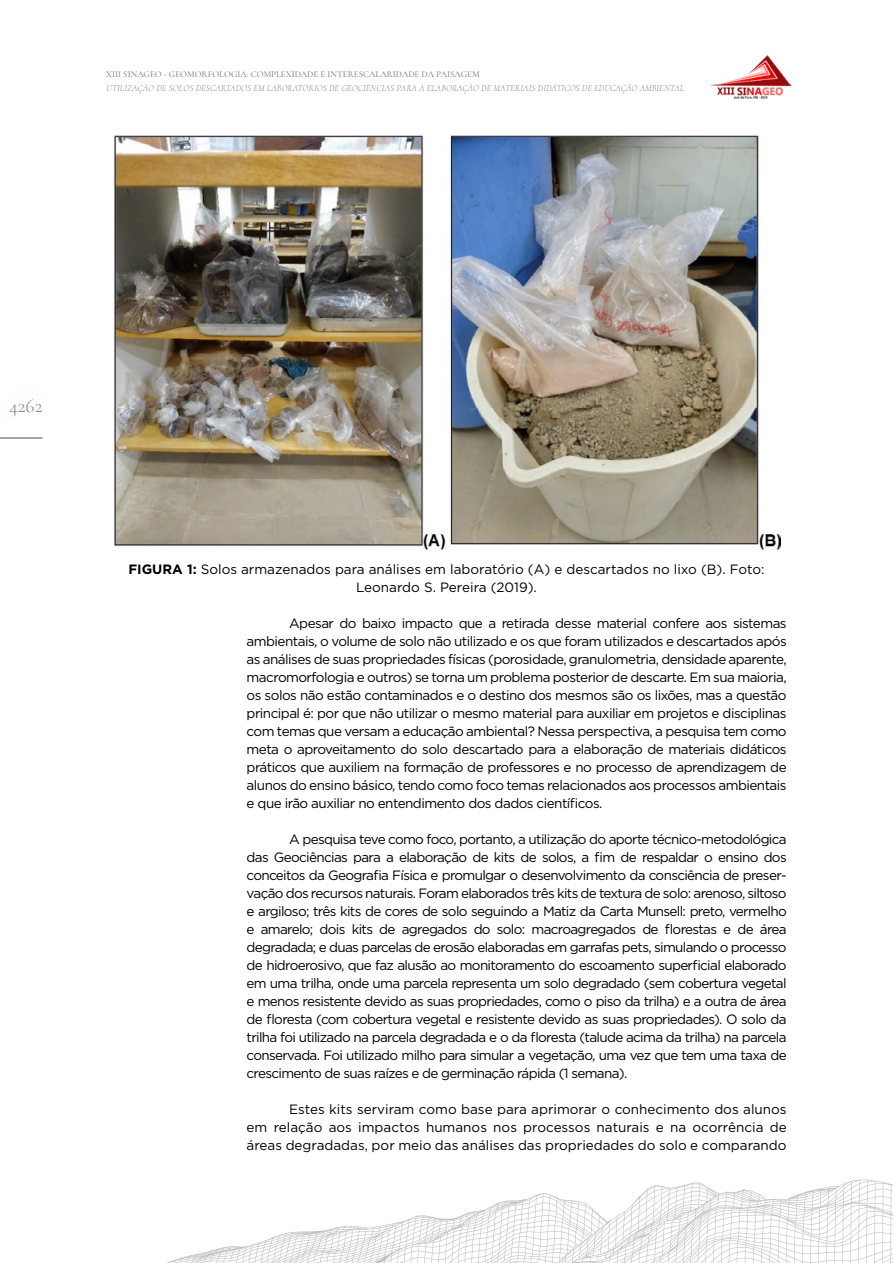
<style>
.page{position:relative;width:893px;height:1263px;background:#fff}
.page>*{position:absolute;margin:0;border:0;box-sizing:border-box;transform-origin:0 0}
.t1{font:300 19.5px "Cormorant";color:#838382}
.t2{font:13.5px/18px "Gotham";letter-spacing:-.01em;color:#000;text-align:justify}
.t3{font:italic 300 9px "Cormorant";letter-spacing:.01em;color:#838382}
.t4{font:500 9px "Cormorant";color:#838382}
.s1{font-weight:700}
</style>
<div class="page">
<hr style="left:0;top:437px;width:43px;height:2px;background:#8a8989">
<img style="left:710px;top:56px;width:81px;height:43px">
<svg style="left:166px;top:1179px;width:727px;height:84px"></svg>
<svg style="left:400px;top:1219px;width:9px;height:4px"></svg>
<svg style="left:384px;top:1249px;width:16px;height:11px"></svg>
<svg style="left:202px;top:1251px;width:21px;height:6px"></svg>
<svg style="left:758px;top:1201px;width:7px;height:5px"></svg>
<svg style="left:463px;top:1211px;width:20px;height:4px"></svg>
<svg style="left:600px;top:1216px;width:8px;height:8px"></svg>
<img style="left:113px;top:135px;width:667px;height:415px">
<p class="t4" style="left:106px;top:68px;width:375px">XIII SINAGEO - GEOMORFOLOGIA: COMPLEXIDADE E INTERESCALARIDADE DA PAISAGEM</p>
<p class="t3" style="left:106px;top:83px;width:579px">UTILIZAÇÃO DE SOLOS DESCARTADOS EM LABORATÓRIOS DE GEOCIÊNCIAS PARA A ELABORAÇÃO DE MATERIAIS DIDÁTICOS DE EDUCAÇÃO AMBIENTAL</p>
<h1 class="t1" style="left:9px;top:394px;width:35px">4262</h1>
<p class="t2" style="left:128px;top:560px;width:638px;text-align:center"><span class="s1">FIGURA 1:</span> Solos armazenados para análises em laboratório (A) e descartados no lixo (B). Foto:<br>Leonardo S. Pereira (2019).</p>
<p class="t2" style="left:247px;top:614px;width:542px;text-indent:43px">Apesar do baixo impacto que a retirada desse material confere aos sistemas ambientais, o volume de solo não utilizado e os que foram utilizados e descartados após as análises de suas propriedades físicas (porosidade, granulometria, densidade aparente, macromorfologia e outros) se torna um problema posterior de descarte. Em sua maioria, os solos não estão contaminados e o destino dos mesmos são os lixões, mas a questão principal é: por que não utilizar o mesmo material para auxiliar em projetos e disciplinas com temas que versam a educação ambiental? Nessa perspectiva, a pesquisa tem como meta o aproveitamento do solo descartado para a elaboração de materiais didáticos práticos que auxiliem na formação de professores e no processo de aprendizagem de alunos do ensino básico, tendo como foco temas relacionados aos processos ambientais e que irão auxiliar no entendimento dos dados científicos.</p>
<p class="t2" style="left:247px;top:830px;width:542px;text-indent:43px">A pesquisa teve como foco, portanto, a utilização do aporte técnico-metodológica das Geociências para a elaboração de kits de solos, a fim de respaldar o ensino dos conceitos da Geografia Física e promulgar o desenvolvimento da consciência de preser&shy;vação dos recursos naturais. Foram elaborados três kits de textura de solo: arenoso, siltoso e argiloso; três kits de cores de solo seguindo a Matiz da Carta Munsell: preto, vermelho e amarelo; dois kits de agregados do solo: macroagregados de florestas e de área degradada; e duas parcelas de erosão elaboradas em garrafas pets, simulando o processo de hidroerosivo, que faz alusão ao monitoramento do escoamento superficial elaborado em uma trilha, onde uma parcela representa um solo degradado (sem cobertura vegetal e menos resistente devido as suas propriedades, como o piso da trilha) e a outra de área de floresta (com cobertura vegetal e resistente devido as suas propriedades). O solo da trilha foi utilizado na parcela degradada e o da floresta (talude acima da trilha) na parcela conservada. Foi utilizado milho para simular a vegetação, uma vez que tem uma taxa de crescimento de suas raízes e de germinação rápida (1 semana).</p>
<p class="t2" style="left:247px;top:1100px;width:542px;text-indent:43px">Estes kits serviram como base para aprimorar o conhecimento dos alunos em relação aos impactos humanos nos processos naturais e na ocorrência de áreas degradadas, por meio das análises das propriedades do solo e comparando</p>
</div>
